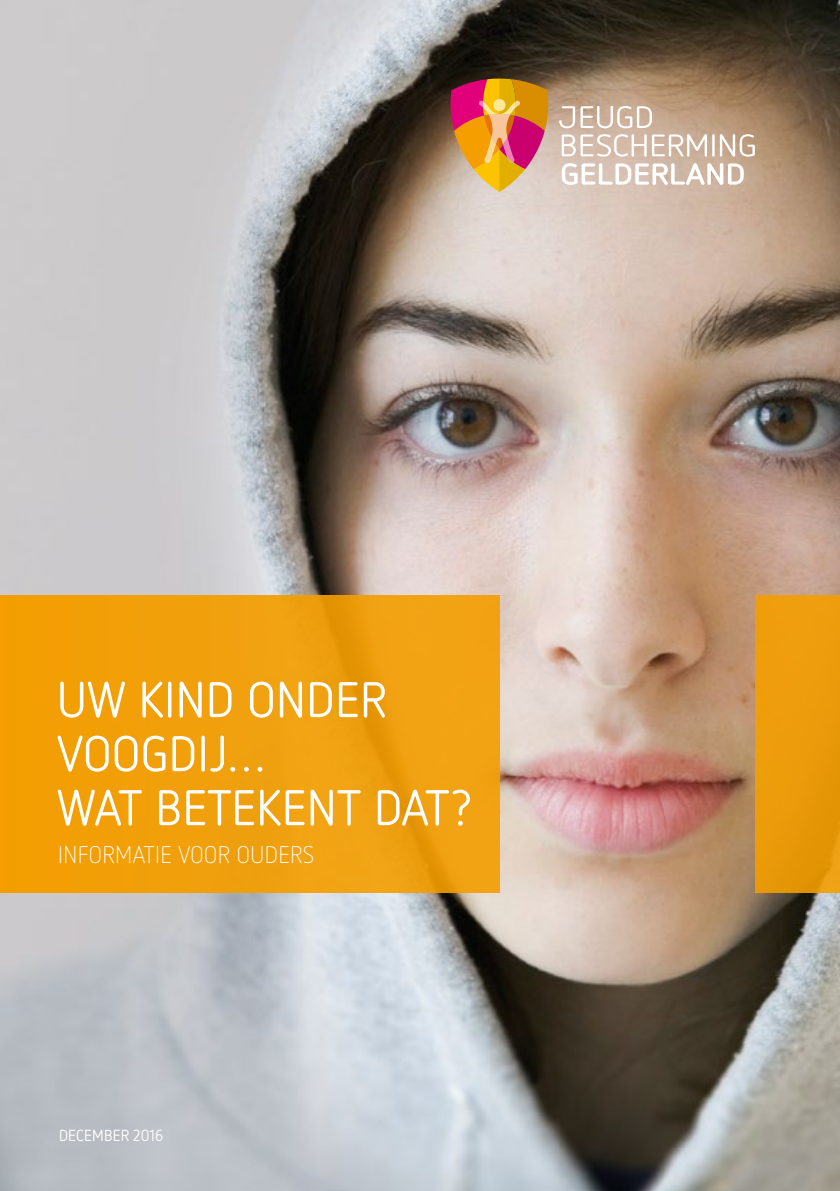
<style>
.page{position:relative;width:840px;height:1191px;background:#fff}
.page>*{position:absolute;margin:0;border:0;box-sizing:border-box;transform-origin:0 0}
.t1{font:50px/54px "Netto OT";letter-spacing:.01em;color:#fff}
.t2{font:300 24px "Netto OT";letter-spacing:.02em;color:#fff}
.t3{font:16px "Netto OT";letter-spacing:.01em;color:#fff}
</style>
<div class="page">
<img style="left:0;top:0;width:839px;height:1191px">
<div style="left:754px;top:595px;width:85px;height:298px;background:#ed9c0b"></div>
<div style="left:0;top:595px;width:499px;height:298px;background:#f2a00d"></div>
<svg style="left:559px;top:106px;width:92px;height:22px"></svg>
<svg style="left:561px;top:134px;width:145px;height:23px"></svg>
<hr style="left:711px;top:134px;width:3px;height:23px;background:#fff">
<svg style="left:719px;top:134px;width:35px;height:23px"></svg>
<svg style="left:561px;top:163px;width:182px;height:22px"></svg>
<svg style="left:450px;top:79px;width:98px;height:113px;background:#d98352"></svg>
<p class="t1" style="left:57px;top:671px;width:416px">UW KIND ONDER<br>VOOGDIJ…<br>WAT BETEKENT DAT?</p>
<p class="t2" style="left:58px;top:840px;width:257px">INFORMATIE VOOR OUDERS</p>
<p class="t3" style="left:59px;top:1125px;width:106px">DECEMBER 2016</p>
</div>
